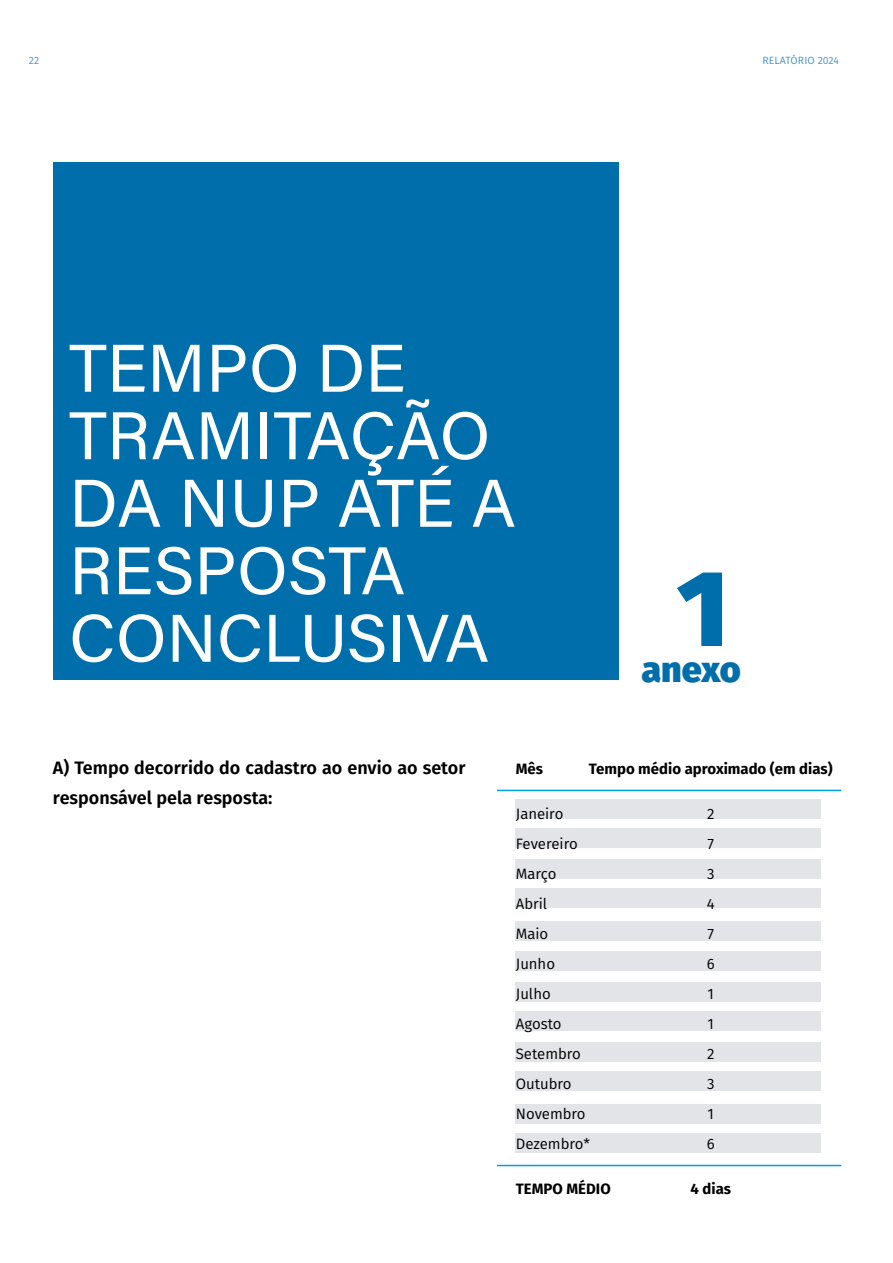
<style>
.page{position:relative;width:893px;height:1263px;background:#fff}
.page>*{position:absolute;margin:0;border:0;box-sizing:border-box;transform-origin:0 0}
.t1{font:800 108px "Fira Sans";color:#006eab}
.t2{font:67.5px/67.5px "Acumin Variable Concept";color:#fff}
.t3{font:800 36px "Fira Sans";letter-spacing:-.005em;color:#006eab}
.t4{font:600 18px/30px "Fira Sans";color:#000}
.t5{font:15px/30px "Fira Sans";color:#000}
.t6{font:700 15px "Fira Sans";color:#000}
.t7{font:10.5px "Fira Sans";letter-spacing:.005em;color:#4694cd}
</style>
<div class="page">
<div style="left:53px;top:162px;width:565px;height:517px;background:#006eab"></div>
<div style="left:516px;top:1104px;width:305px;height:20px;background:#e3e4e8"></div>
<div style="left:516px;top:1134px;width:305px;height:19px;background:#e3e4e8"></div>
<div style="left:516px;top:982px;width:305px;height:19px;background:#e3e4e8"></div>
<div style="left:516px;top:1011px;width:305px;height:19px;background:#e3e4e8"></div>
<div style="left:516px;top:1042px;width:305px;height:19px;background:#e3e4e8"></div>
<div style="left:516px;top:1071px;width:305px;height:19px;background:#e3e4e8"></div>
<div style="left:516px;top:922px;width:305px;height:19px;background:#e3e4e8"></div>
<div style="left:516px;top:951px;width:305px;height:19px;background:#e3e4e8"></div>
<hr style="left:497px;top:790px;width:344px;height:1px;background:#009cde">
<div style="left:516px;top:799px;width:305px;height:19px;background:#e3e4e8"></div>
<div style="left:516px;top:829px;width:305px;height:19px;background:#e3e4e8"></div>
<div style="left:516px;top:859px;width:305px;height:19px;background:#e3e4e8"></div>
<div style="left:516px;top:889px;width:305px;height:19px;background:#e3e4e8"></div>
<hr style="left:497px;top:1165px;width:344px;height:1px;background:#009cde">
<p class="t7" style="left:29px;top:52px;width:12px">22</p>
<p class="t7" style="left:762px;top:52px;width:78px">RELATÓRIO 2024</p>
<h2 class="t2" style="left:69px;top:332px;width:448px">TEMPO DE<br>TRAMITAÇÃO<br>DA NUP ATÉ A<br>RESPOSTA<br>CONCLUSIVA</h2>
<h1 class="t1" style="left:677px;top:512px;width:54px">1</h1>
<h3 class="t3" style="left:641px;top:637px;width:101px">anexo</h3>
<p class="t4" style="left:53px;top:752px;width:414px">A) Tempo decorrido do cadastro ao envio ao setor responsável pela resposta:</p>
<p class="t6" style="left:589px;top:756px;width:245px">Tempo médio aproximado (em dias)</p>
<p class="t5" style="left:707px;top:798px;width:9px;text-align:justify">2<br>7<br>3<br>4<br>7<br>6<br>1<br>1<br>2<br>3<br>1<br>6</p>
<p class="t6" style="left:690px;top:1176px;width:42px">4 dias</p>
<p class="t6" style="left:516px;top:756px;width:29px">Mês</p>
<p class="t5" style="left:516px;top:798px;width:76px">Janeiro<br>Fevereiro<br>Março<br>Abril<br>Maio<br>Junho<br>Julho<br>Agosto<br>Setembro<br>Outubro<br>Novembro<br>Dezembro*</p>
<p class="t6" style="left:516px;top:1176px;width:96px">TEMPO MÉDIO</p>
</div>
